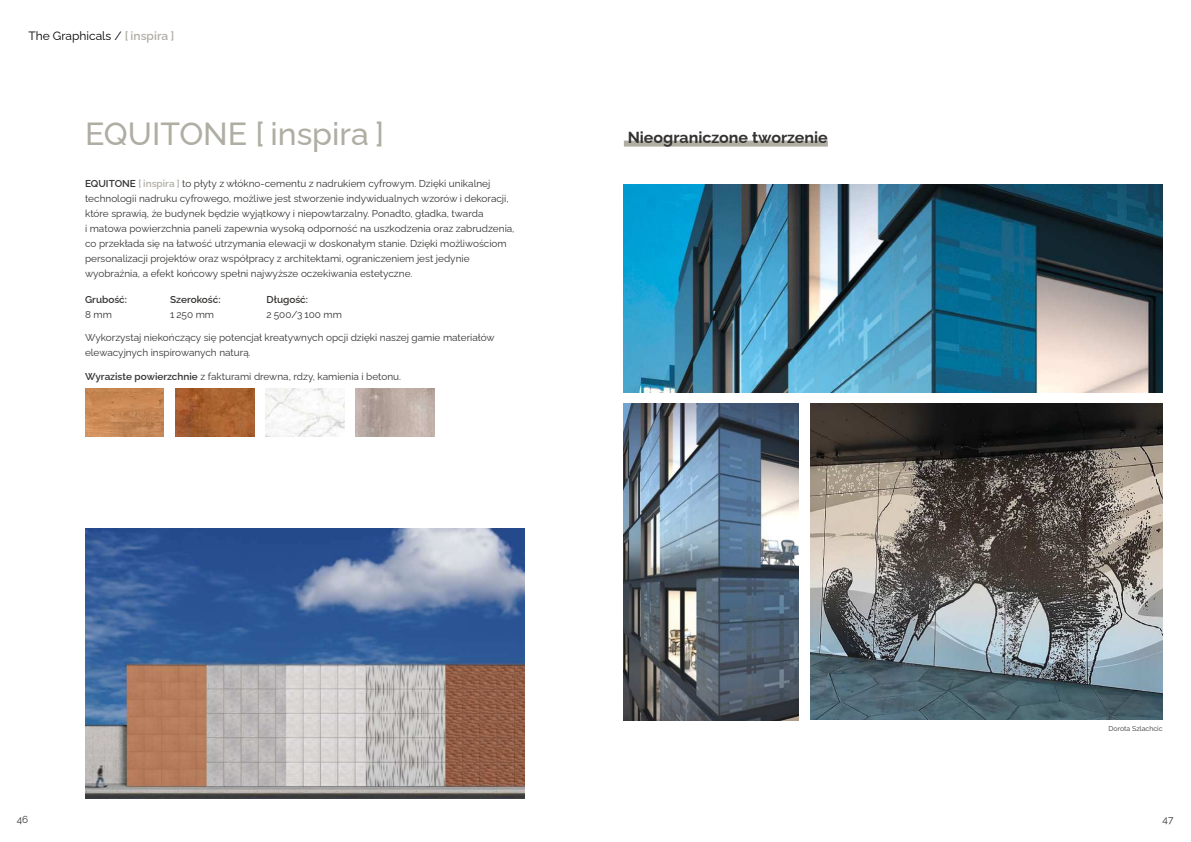
<style>
.page{position:relative;width:1191px;height:842px;background:#fff}
.page>*{position:absolute;margin:0;border:0;box-sizing:border-box;transform-origin:0 0}
.t1{font:500 32px "Raleway";color:#b0aea3}
.t2{font:700 16px "Raleway";color:#353332}
.t3{font:12px "Raleway";color:#000}
.t4{font:10px/15px "Raleway";color:#353332}
.t5{font:600 10px "Raleway";color:#353332}
.t6{font:7px "Raleway";color:#353332}
.s1{font-weight:600;color:#b0aea3}
.s2{font-weight:600}
</style>
<div class="page">
<img style="left:85px;top:528px;width:439px;height:270px">
<img style="left:624px;top:404px;width:174px;height:316px">
<img style="left:624px;top:184px;width:538px;height:209px">
<img style="left:810px;top:404px;width:352px;height:316px">
<img style="left:85px;top:388px;width:79px;height:48px">
<img style="left:175px;top:388px;width:79px;height:48px">
<img style="left:265px;top:388px;width:79px;height:48px">
<img style="left:355px;top:388px;width:79px;height:48px">
<div style="left:624px;top:141px;width:204px;height:6px;background:#b0aea3"></div>
<p class="t3" style="left:28px;top:26px;width:147px">The Graphicals / <span class="s1">[ inspira ]</span></p>
<h1 class="t1" style="left:85px;top:108px;width:300px">EQUITONE [ inspira ]</h1>
<p class="t4" style="left:85px;top:174px;width:431px"><span class="s2">EQUITONE</span> <span class="s1">[ inspira ]</span> to płyty z włókno-cementu z nadrukiem cyfrowym. Dzięki unikalnej technologii nadruku cyfrowego, możliwe jest stworzenie indywidualnych wzorów i dekoracji, które sprawią, że budynek będzie wyjątkowy i niepowtarzalny. Ponadto, gładka, twarda<br>i matowa powierzchnia paneli zapewnia wysoką odporność na uszkodzenia oraz zabrudzenia, co przekłada się na łatwość utrzymania elewacji w doskonałym stanie. Dzięki możliwościom personalizacji projektów oraz współpracy z architektami, ograniczeniem jest jedynie wyobraźnia, a efekt końcowy spełni najwyższe oczekiwania estetyczne.</p>
<p class="t5" style="left:85px;top:291px;width:44px">Grubość:</p>
<p class="t5" style="left:170px;top:291px;width:52px">Szerokość:</p>
<p class="t5" style="left:266px;top:291px;width:43px">Długość:</p>
<p class="t4" style="left:85px;top:306px;width:28px">8 mm</p>
<p class="t4" style="left:170px;top:306px;width:45px">1 250 mm</p>
<p class="t4" style="left:266px;top:306px;width:77px">2 500/3 100 mm</p>
<p class="t4" style="left:85px;top:329px;width:411px">Wykorzystaj niekończący się potencjał kreatywnych opcji dzięki naszej gamie materiałów elewacyjnych inspirowanych naturą.</p>
<p class="t4" style="left:85px;top:368px;width:317px"><span class="s2">Wyraziste powierzchnie</span> z fakturami drewna, rdzy, kamienia i betonu.</p>
<h2 class="t2" style="left:627px;top:131px;width:202px">Nieograniczone tworzenie</h2>
<p class="t6" style="left:1108px;top:723px;width:56px">Dorota Szlachcic</p>
<p class="t4" style="left:17px;top:811px;width:13px">46</p>
<p class="t4" style="left:1162px;top:811px;width:12px">47</p>
</div>
